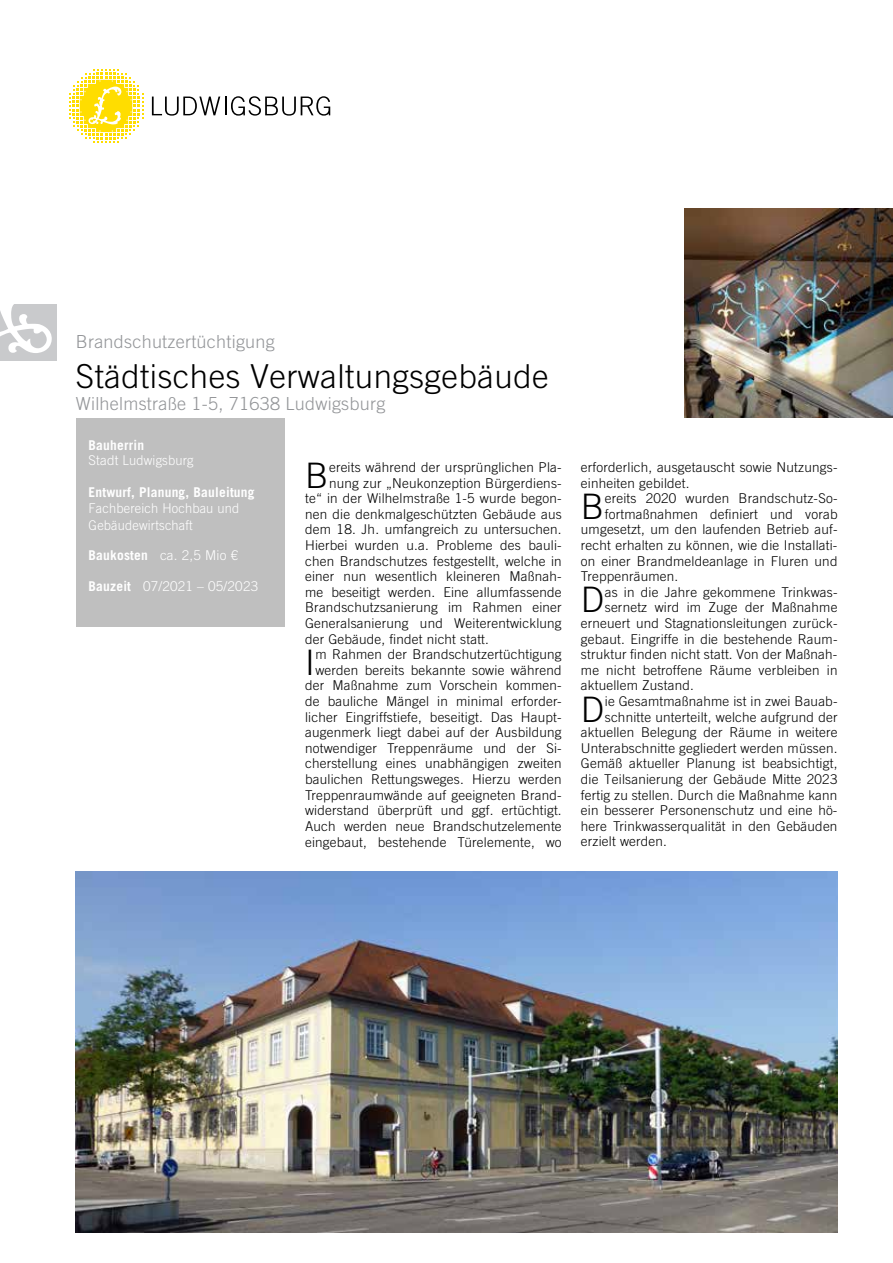
<style>
.page{position:relative;width:893px;height:1263px;background:#fff}
.page>*{position:absolute;margin:0;border:0;box-sizing:border-box;transform-origin:0 0}
.t1{font:300 35.1px "Ludwigsburg Trade Gothic";color:#000}
.t2{font:300 33px "Ludwigsburg Trade Gothic";color:#000}
.t3{font:300 18px "Ludwigsburg Trade Gothic";color:#939598}
.t4{font:300 13.5px/15.6px "Ludwigsburg Trade Gothic";color:#000;text-align:right}
.t5{font:300 13.5px "Ludwigsburg Trade Gothic";color:#fff}
.t6{font:300 13.5px/16.2px "Ludwigsburg Trade Gothic";color:#fff;scale:.95 1}
.t7{font:700 13.5px "Ludwigsburg Trade Gothic";color:#fff}
.s1{font-weight:700}
</style>
<div class="page">
<svg style="left:69px;top:69px;width:74px;height:74px"></svg>
<svg style="left:152px;top:96px;width:178px;height:20px"></svg>
<img style="left:684px;top:209px;width:209px;height:208px">
<div style="left:76px;top:418px;width:208px;height:209px;background:#bfbfbf"></div>
<img style="left:76px;top:872px;width:762px;height:360px">
<div style="left:0;top:304px;width:57px;height:57px;background:#c9cacc"></div>
<svg style="left:0;top:304px;width:52px;height:49px"></svg>
<h3 class="t3" style="left:76px;top:331px;width:201px">Brandschutzertüchtigung</h3>
<h2 class="t2" style="left:76px;top:357px;width:475px">Städtisches Verwaltungsgebäude</h2>
<h3 class="t3" style="left:76px;top:393px;width:311px">Wilhelmstraße 1-5, 71638 Ludwigsburg</h3>
<p class="t7" style="left:89px;top:437px;width:57px">Bauherrin</p>
<p class="t5" style="left:89px;top:452px;width:107px">Stadt Ludwigsburg</p>
<p class="t7" style="left:89px;top:484px;width:168px">Entwurf, Planung, Bauleitung</p>
<p class="t6" style="left:89px;top:500px;width:160px">Fachbereich Hochbau und<br>Gebäudewirtschaft</p>
<p class="t5" style="left:89px;top:547px;width:151px"><span class="s1">Baukosten</span> ca. 2,5 Mio €</p>
<p class="t5" style="left:89px;top:578px;width:171px"><span class="s1">Bauzeit</span> 07/2021 – 05/2023</p>
<h1 class="t1" style="left:305px;top:454px;width:25px">B</h1>
<p class="t4" style="left:329px;top:459px;width:234px">ereits während der ursprünglichen Pla-</p>
<p class="t4" style="left:329px;top:475px;width:234px">nung zur „Neukonzeption Bürgerdiens-</p>
<p class="t4" style="left:305px;top:490px;width:258px">te“ in der Wilhelmstraße 1-5 wurde begon-</p>
<p class="t4" style="left:305px;top:506px;width:258px">nen die denkmalgeschützten Gebäude aus</p>
<p class="t4" style="left:305px;top:522px;width:258px">dem 18. Jh. umfangreich zu untersuchen.</p>
<p class="t4" style="left:305px;top:537px;width:258px">Hierbei wurden u.a. Probleme des bauli-</p>
<p class="t4" style="left:305px;top:553px;width:258px">chen Brandschutzes festgestellt, welche in</p>
<p class="t4" style="left:305px;top:568px;width:258px">einer nun wesentlich kleineren Maßnah-</p>
<p class="t4" style="left:305px;top:584px;width:258px">me beseitigt werden. Eine allumfassende</p>
<p class="t4" style="left:305px;top:600px;width:258px">Brandschutzsanierung im Rahmen einer</p>
<p class="t4" style="left:305px;top:615px;width:258px">Generalsanierung und Weiterentwicklung</p>
<p class="t4" style="left:305px;top:631px;width:186px">der Gebäude, findet nicht statt.</p>
<h1 class="t1" style="left:305px;top:641px;width:12px">I</h1>
<p class="t4" style="left:305px;top:646px;width:258px">m Rahmen der Brandschutzertüchtigung werden bereits bekannte sowie während der Maßnahme zum Vorschein kommen&shy;de bauliche Mängel in minimal erforder&shy;licher Eingriffstiefe, beseitigt. Das Haupt&shy;augenmerk liegt dabei auf der Ausbildung notwendiger Treppenräume und der Si&shy;cherstellung eines unabhängigen zweiten baulichen Rettungsweges. Hierzu werden Treppenraumwände auf geeigneten Brand&shy;widerstand überprüft und ggf. ertüchtigt.<br>Auch werden neue Brandschutzelemente eingebaut, bestehende Türelemente, wo</p>
<p class="t4" style="left:581px;top:459px;width:258px;text-align:left">erforderlich, ausgetauscht sowie Nutzungs&shy;einheiten gebildet.</p>
<h1 class="t1" style="left:581px;top:485px;width:25px">B</h1>
<p class="t4" style="left:605px;top:490px;width:234px">ereits 2020 wurden Brandschutz-So-</p>
<p class="t4" style="left:605px;top:506px;width:234px">fortmaßnahmen definiert und vorab</p>
<p class="t4" style="left:581px;top:522px;width:258px">umgesetzt, um den laufenden Betrieb auf-</p>
<p class="t4" style="left:581px;top:537px;width:258px">recht erhalten zu können, wie die Installati-</p>
<p class="t4" style="left:581px;top:553px;width:258px">on einer Brandmeldeanlage in Fluren und</p>
<p class="t4" style="left:581px;top:568px;width:99px">Treppenräumen.</p>
<h1 class="t1" style="left:581px;top:579px;width:25px">D</h1>
<p class="t4" style="left:605px;top:584px;width:234px">as in die Jahre gekommene Trinkwas-</p>
<p class="t4" style="left:605px;top:600px;width:234px">sernetz wird im Zuge der Maßnahme</p>
<p class="t4" style="left:581px;top:615px;width:258px">erneuert und Stagnationsleitungen zurück-</p>
<p class="t4" style="left:581px;top:631px;width:258px">gebaut. Eingriffe in die bestehende Raum-</p>
<p class="t4" style="left:581px;top:646px;width:258px">struktur finden nicht statt. Von der Maßnah-</p>
<p class="t4" style="left:581px;top:662px;width:258px">me nicht betroffene Räume verbleiben in</p>
<p class="t4" style="left:581px;top:678px;width:115px">aktuellem Zustand.</p>
<h1 class="t1" style="left:581px;top:688px;width:25px">D</h1>
<p class="t4" style="left:605px;top:693px;width:234px">ie Gesamtmaßnahme ist in zwei Bauab-</p>
<p class="t4" style="left:605px;top:709px;width:234px">schnitte unterteilt, welche aufgrund der</p>
<p class="t4" style="left:581px;top:724px;width:258px">aktuellen Belegung der Räume in weitere</p>
<p class="t4" style="left:581px;top:740px;width:258px">Unterabschnitte gegliedert werden müssen.</p>
<p class="t4" style="left:581px;top:756px;width:258px">Gemäß aktueller Planung ist beabsichtigt,</p>
<p class="t4" style="left:581px;top:771px;width:258px">die Teilsanierung der Gebäude Mitte 2023</p>
<p class="t4" style="left:581px;top:787px;width:258px">fertig zu stellen. Durch die Maßnahme kann</p>
<p class="t4" style="left:581px;top:802px;width:258px">ein besserer Personenschutz und eine hö-</p>
<p class="t4" style="left:581px;top:818px;width:258px">here Trinkwasserqualität in den Gebäuden</p>
<p class="t4" style="left:581px;top:834px;width:88px">erzielt werden.</p>
</div>
